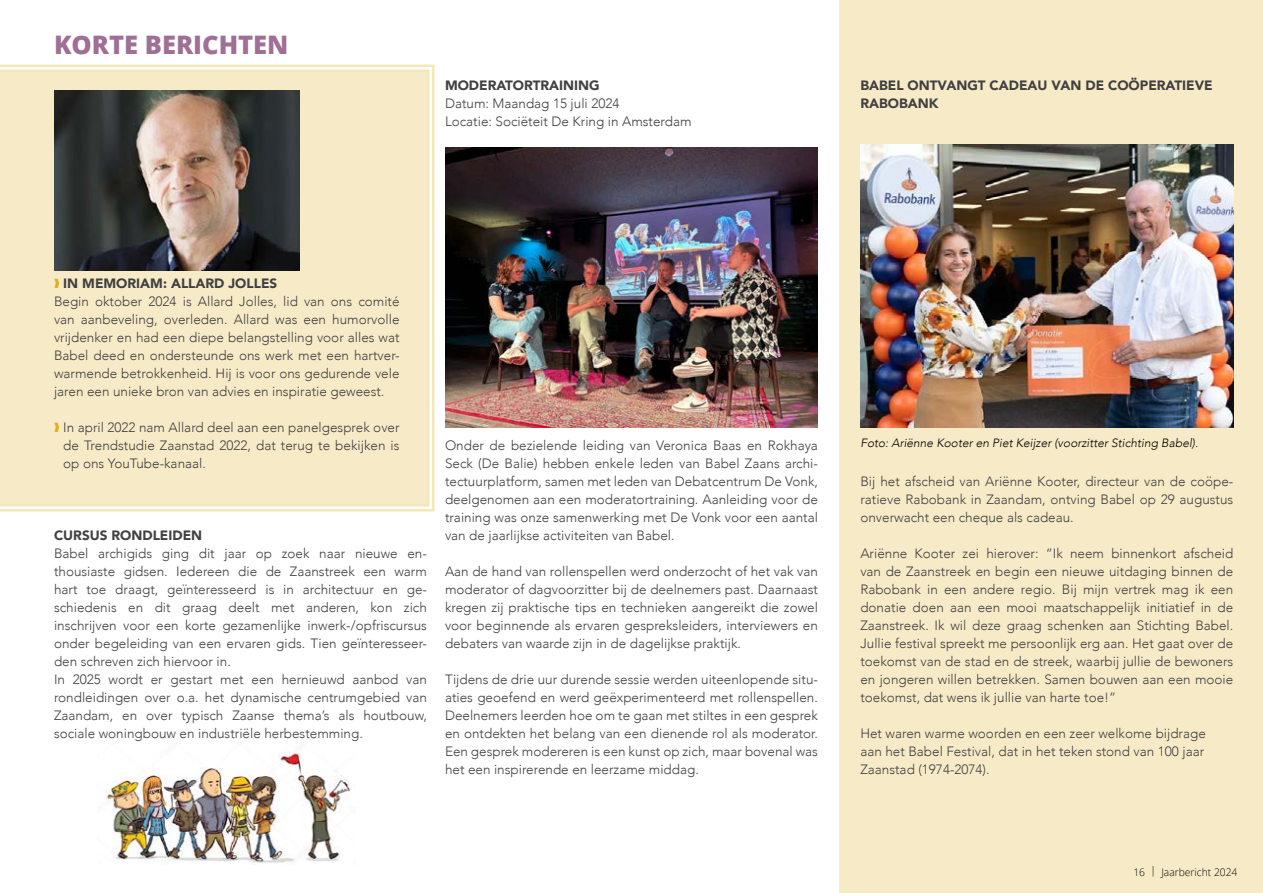
<style>
.page{position:relative;width:1263px;height:893px;background:#fff}
.page>*{position:absolute;margin:0;border:0;box-sizing:border-box;transform-origin:0 0}
.t1{font:800 25.5px "Open Sans";color:#9f6f95}
.t2{font:300 13.5px/18px "Avenir";color:#414042;text-align:justify}
.t3{font:900 13.5px/18px "Avenir";color:#414042}
.t4{font:italic 300 12px "Avenir";color:#000}
.t5{font:300 10.5px "Open Sans";color:#000}
.s1{color:#e1b115}
.s2{font-weight:900}
</style>
<div class="page">
<div style="left:840px;top:0;width:423px;height:893px;background:#f7ebc7"></div>
<svg style="left:0;top:64px;width:435px;height:448px"></svg>
<div style="left:0;top:68px;width:431px;height:440px;background:#f7ebc7"></div>
<img style="left:106px;top:751px;width:245px;height:112px">
<img style="left:860px;top:144px;width:373px;height:284px">
<img style="left:54px;top:90px;width:246px;height:180px">
<img style="left:445px;top:148px;width:373px;height:280px">
<h1 class="t1" style="left:54px;top:25px;width:236px">KORTE BERICHTEN</h1>
<p class="t3" style="left:445px;top:76px;width:156px">MODERATORTRAINING</p>
<p class="t2" style="left:445px;top:94px;width:248px">Datum: Maandag 15 juli 2024<br>Locatie: Sociëteit De Kring in Amsterdam</p>
<p class="t3" style="left:860px;top:76px;width:354px">BABEL ONTVANGT CADEAU VAN DE COÖPERATIEVE<br>RABOBANK</p>
<p class="t2" style="left:54px;top:274px;width:347px;text-align:left"><span class="s1">❱</span> <span class="s2">IN MEMORIAM: ALLARD JOLLES<br></span>Begin oktober 2024 is Allard Jolles, lid van ons comité van aanbeveling, overleden. Allard was een humorvolle vrijdenker en had een diepe belangstelling voor alles wat Babel deed en ondersteunde ons werk met een hartver&shy;warmende betrokkenheid. Hij is voor ons gedurende vele jaren een unieke bron van advies en inspiratie geweest.</p>
<p class="t2" style="left:63px;top:418px;width:338px;text-indent:-9px"><span class="s1">❱</span> In april 2022 nam Allard deel aan een panelgesprek over de Trendstudie Zaanstad 2022, dat terug te bekijken is op ons YouTube-kanaal.</p>
<p class="t3" style="left:54px;top:526px;width:150px">CURSUS RONDLEIDEN</p>
<p class="t2" style="left:54px;top:544px;width:374px;text-align:left">Babel archigids ging dit jaar op zoek naar nieuwe en&shy;thousiaste gidsen. Iedereen die de Zaanstreek een warm hart toe draagt, geïnteresseerd is in architectuur en ge&shy;schiedenis en dit graag deelt met anderen, kon zich inschrijven voor een korte gezamenlijke inwerk-/opfriscursus onder begeleiding van een ervaren gids. Tien geïnteresseer&shy;den schreven zich hiervoor in.<br>In 2025 wordt er gestart met een hernieuwd aanbod van rondleidingen over o.a. het dynamische centrumgebied van Zaandam, en over typisch Zaanse thema’s als houtbouw, sociale woningbouw en industriële herbestemming.</p>
<p class="t2" style="left:445px;top:436px;width:374px">Onder de bezielende leiding van Veronica Baas en Rokhaya Seck (De Balie) hebben enkele leden van Babel Zaans archi&shy;tectuurplatform, samen met leden van Debatcentrum De Vonk, deelgenomen aan een moderatortraining. Aanleiding voor de training was onze samenwerking met De Vonk voor een aantal van de jaarlijkse activiteiten van Babel.</p>
<p class="t2" style="left:445px;top:562px;width:374px">Aan de hand van rollenspellen werd onderzocht of het vak van moderator of dagvoorzitter bij de deelnemers past. Daarnaast kregen zij praktische tips en technieken aangereikt die zowel voor beginnende als ervaren gespreksleiders, interviewers en debaters van waarde zijn in de dagelijkse praktijk.</p>
<p class="t2" style="left:445px;top:670px;width:374px">Tijdens de drie uur durende sessie werden uiteenlopende situ&shy;aties geoefend en werd geëxperimenteerd met rollenspellen.<br>Deelnemers leerden hoe om te gaan met stiltes in een gesprek en ontdekten het belang van een dienende rol als moderator.<br>Een gesprek modereren is een kunst op zich, maar bovenal was het een inspirerende en leerzame middag.</p>
<p class="t4" style="left:860px;top:435px;width:339px">Foto: Ariënne Kooter en Piet Keijzer (voorzitter Stichting Babel).</p>
<p class="t2" style="left:860px;top:472px;width:374px">Bij het afscheid van Ariënne Kooter, directeur van de coöpe&shy;ratieve Rabobank in Zaandam, ontving Babel op 29 augustus onverwacht een cheque als cadeau.</p>
<p class="t2" style="left:860px;top:544px;width:374px">Ariënne Kooter zei hierover: “Ik neem binnenkort afscheid van de Zaanstreek en begin een nieuwe uitdaging binnen de Rabobank in een andere regio. Bij mijn vertrek mag ik een donatie doen aan een mooi maatschappelijk initiatief in de Zaanstreek. Ik wil deze graag schenken aan Stichting Babel.<br>Jullie festival spreekt me persoonlijk erg aan. Het gaat over de toekomst van de stad en de streek, waarbij jullie de bewoners en jongeren willen betrekken. Samen bouwen aan een mooie toekomst, dat wens ik jullie van harte toe!”</p>
<p class="t2" style="left:860px;top:724px;width:347px;text-align:left">Het waren warme woorden en een zeer welkome bijdrage aan het Babel Festival, dat in het teken stond van 100 jaar<br>Zaanstad (1974-2074).</p>
<p class="t5" style="left:1133px;top:864px;width:106px">16 | Jaarbericht 2024</p>
</div>
